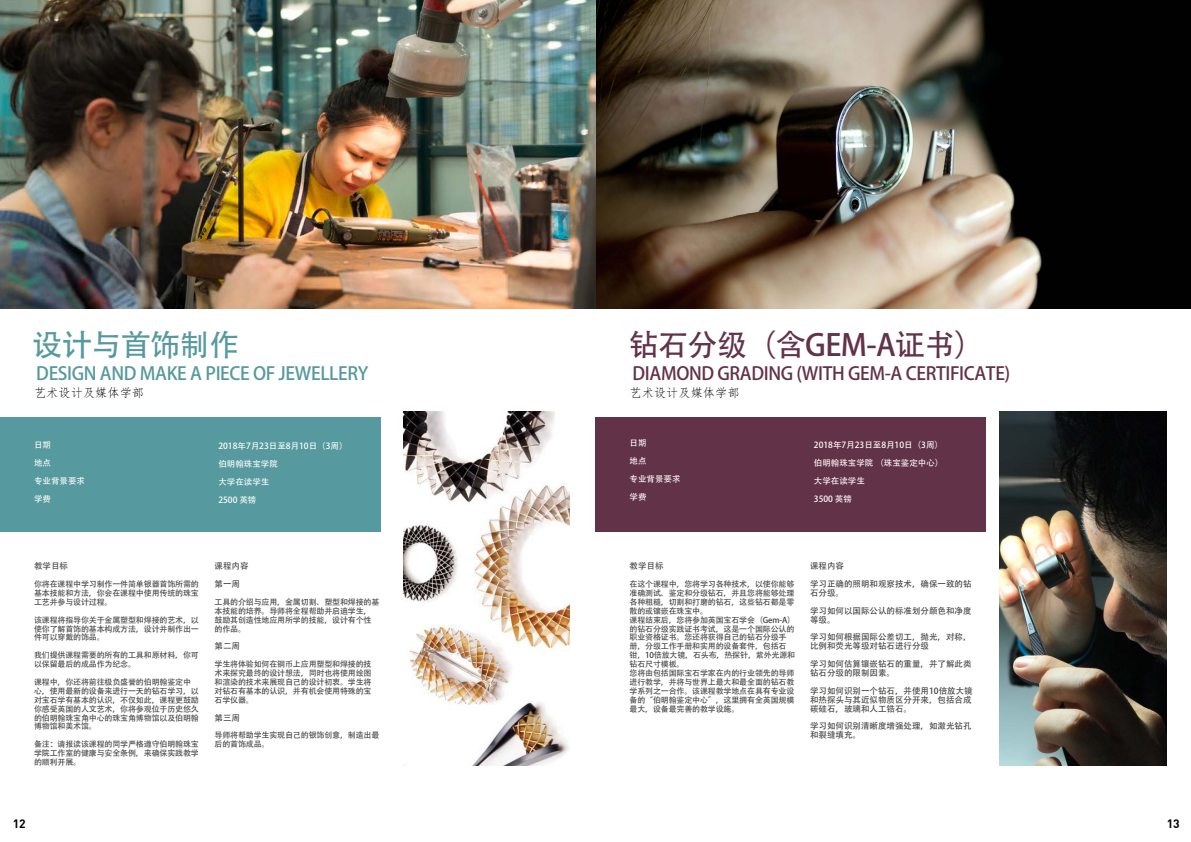
<style>
.page{position:relative;width:1191px;height:842px;background:#fff}
.page>*{position:absolute;margin:0;border:0;box-sizing:border-box;transform-origin:0 0}
.t1{font:30px "Adobe Heiti Std";letter-spacing:-.02em;color:#623248}
.t2{font:30px "Adobe Heiti Std";letter-spacing:-.02em;color:#56999e}
.t3{font:18px "Adobe Heiti Std";letter-spacing:-.02em;color:#623248}
.t4{font:18px "Adobe Heiti Std";letter-spacing:-.02em;color:#56999e}
.t5{font:12.2px "Fang Song";color:#000}
.t6{font:700 12px "DIN Offc";color:#000}
.t7{font:8.5px/17.8px "Adobe Heiti Std";color:#3c3c3b}
.t8{font:8.5px/18px "Adobe Heiti Std";color:#fff}
.t9{font:8px/8.9px "Adobe Heiti Std";letter-spacing:-.02em;color:#3c3c3b}
</style>
<div class="page">
<div style="left:0;top:417px;width:381px;height:114px;background:#56999e"></div>
<img style="left:0;top:0;width:1191px;height:308px">
<img style="left:403px;top:412px;width:167px;height:353px">
<img style="left:937px;top:63px;width:155px;height:117px">
<div style="left:595px;top:417px;width:390px;height:114px;background:#623248"></div>
<img style="left:999px;top:412px;width:167px;height:353px">
<h1 class="t2" style="left:33px;top:327px;width:208px">设计与首饰制作</h1>
<h2 class="t4" style="left:36px;top:362px;width:334px">DESIGN AND MAKE A PIECE OF JEWELLERY</h2>
<h3 class="t5" style="left:34px;top:386px;width:112px">艺术设计及媒体学部</h3>
<p class="t8" style="left:34px;top:436px;width:52px">日期<br>地点<br>专业背景要求学费</p>
<p class="t8" style="left:218px;top:437px;width:131px">2018年7月23日至8月10日（3周）伯明翰珠宝学院<br>大学在读学生<br>2500 英镑</p>
<p class="t7" style="left:34px;top:557px;width:35px">教学目标</p>
<p class="t9" style="left:34px;top:580px;width:166px;text-align:justify">你将在课程中学习制作一件简单银器首饰所需的基本技能和方法，你会在课程中使用传统的珠宝工艺并参与设计过程。</p>
<p class="t9" style="left:34px;top:615px;width:166px;text-align:justify">该课程将指导你关于金属塑型和焊接的艺术，以使你了解首饰的基本构成方法，设计并制作出一件可以穿戴的饰品。</p>
<p class="t9" style="left:34px;top:651px;width:166px">我们提供课程需要的所有的工具和原材料，你可以保留最后的成品作为纪念。</p>
<p class="t9" style="left:34px;top:678px;width:166px">课程中，你还将前往极负盛誉的伯明翰鉴定中心，使用最新的设备来进行一天的钻石学习，以对宝石学有基本的认识，不仅如此，课程更鼓励你感受英国的人文艺术，你将参观位于历史悠久的伯明翰珠宝角中心的珠宝角博物馆以及伯明翰博物馆和美术馆。</p>
<p class="t9" style="left:34px;top:740px;width:166px;text-align:justify">备注：请报读该课程的同学严格遵守伯明翰珠宝学院工作室的健康与安全条例，来确保实践教学的顺利开展。</p>
<p class="t7" style="left:214px;top:557px;width:35px">课程内容第一周</p>
<p class="t9" style="left:214px;top:598px;width:166px">工具的介绍与应用，金属切割、塑型和焊接的基本技能的培养。导师将全程帮助并启迪学生，鼓励其创造性地应用所学的技能，设计有个性的作品。</p>
<p class="t7" style="left:214px;top:637px;width:27px">第二周</p>
<p class="t9" style="left:214px;top:660px;width:158px;text-align:justify">学生将体验如何在铜币上应用塑型和焊接的技术来探究最终的设计想法，同时也将使用绘图和渲染的技术来展现自己的设计初衷。学生将对钻石有基本的认识，并有机会使用特殊的宝石学仪器。</p>
<p class="t7" style="left:214px;top:709px;width:27px">第三周</p>
<p class="t9" style="left:214px;top:731px;width:166px">导师将帮助学生实现自己的银饰创意，制造出最后的首饰成品。</p>
<h1 class="t1" style="left:629px;top:326px;width:357px">钻石分级（含GEM-A证书）</h1>
<h2 class="t3" style="left:632px;top:362px;width:379px">DIAMOND GRADING (WITH GEM-A CERTIFICATE)</h2>
<h3 class="t5" style="left:629px;top:386px;width:112px">艺术设计及媒体学部</h3>
<p class="t8" style="left:629px;top:434px;width:52px">日期<br>地点<br>专业背景要求学费</p>
<p class="t8" style="left:814px;top:436px;width:131px">2018年7月23日至8月10日（3周）伯明翰珠宝学院 （珠宝鉴定中心）大学在读学生<br>3500 英镑</p>
<p class="t7" style="left:629px;top:557px;width:35px">教学目标</p>
<p class="t9" style="left:629px;top:580px;width:167px">在这个课程中，您将学习各种技术，以使你能够准确测试、鉴定和分级钻石，并且您将能够处理各种粗糙，切割和打磨的钻石，这些钻石都是零散的或镶嵌在珠宝中。<br>课程结束后，您将参加英国宝石学会（Gem-A）的钻石分级实践证书考试，这是一个国际公认的职业资格证书。您还将获得自己的钻石分级手册，分级工作手册和实用的设备套件，包括石钳，10倍放大镜，石头布，热探针，紫外光源和钻石尺寸模板。<br>您将由包括国际宝石学家在内的行业领先的导师进行教学，并将与世界上最大和最全面的钻石教学系列之一合作。该课程教学地点在具有专业设备的“伯明翰鉴定中心”，这里拥有全英国规模最大，设备最完善的教学设施。</p>
<p class="t7" style="left:810px;top:557px;width:163px">课程内容<br>学习正确的照明和观察技术，确保一致的钻</p>
<p class="t7" style="left:810px;top:584px;width:163px">石分级。<br>学习如何以国际公认的标准划分颜色和净度</p>
<p class="t7" style="left:810px;top:611px;width:163px">等级。<br>学习如何根据国际公差切工，抛光，对称，</p>
<p class="t7" style="left:810px;top:637px;width:163px">比例和荧光等级对钻石进行分级<br>学习如何估算镶嵌钻石的重量，并了解此类</p>
<p class="t7" style="left:810px;top:664px;width:164px">钻石分级的限制因素。<br>学习如何识别一个钻石，并使用10倍放大镜</p>
<p class="t7" style="left:810px;top:695px;width:163px;line-height:8.9px">和热探头与其近似物质区分开来，包括合成碳硅石，玻璃和人工锆石。</p>
<p class="t7" style="left:810px;top:722px;width:163px;line-height:8.9px">学习如何识别清晰度增强处理，如激光钻孔和裂缝填充。</p>
<h3 class="t6" style="left:13px;top:816px;width:14px">12</h3>
<h3 class="t6" style="left:1166px;top:816px;width:14px">13</h3>
</div>
